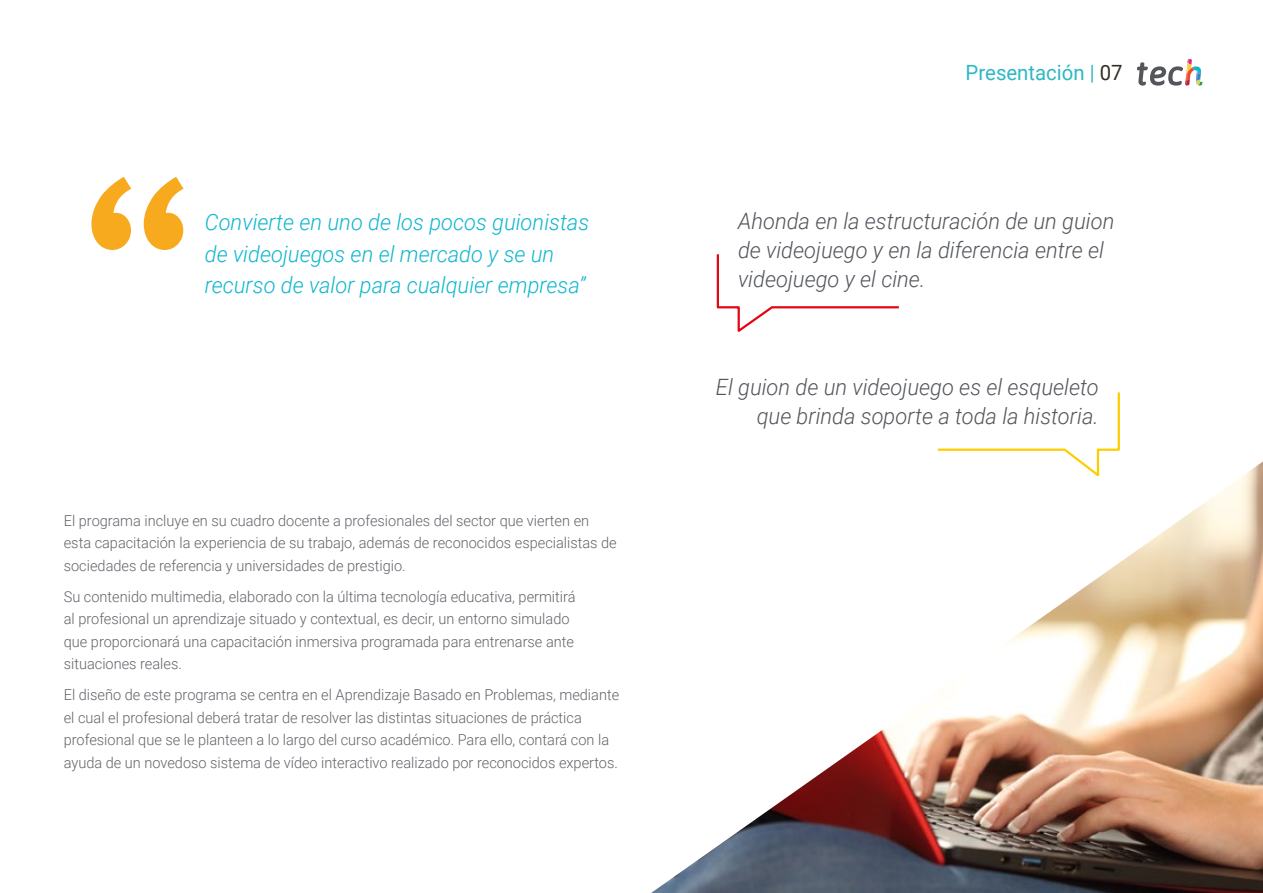
<style>
.page{position:relative;width:1263px;height:893px;background:#fff}
.page>*{position:absolute;margin:0;border:0;box-sizing:border-box;transform-origin:0 0}
.t1{font:italic 300 22.5px/28.5px "Roboto";color:#52555b;text-align:right}
.t2{font:italic 300 22.5px/31.5px "Roboto";color:#0fb6cf}
.t3{font:21px "Roboto";color:#2db8c5}
.t4{font:300 15px/22.5px "Roboto";color:#61646a}
.s1{color:#312e20}
</style>
<div class="page">
<svg style="left:91px;top:177px;width:93px;height:73px"></svg>
<img style="left:651px;top:461px;width:612px;height:432px">
<svg style="left:1137px;top:59px;width:65px;height:27px"></svg>
<svg style="left:935px;top:392px;width:186px;height:88px"></svg>
<svg style="left:716px;top:254px;width:183px;height:78px"></svg>
<h1 class="t2" style="left:205px;top:206px;width:386px">Convierte en uno de los pocos guionistas de videojuegos en el mercado y se un recurso de valor para cualquier empresa”</h1>
<p class="t4" style="left:64px;top:509px;width:554px">El programa incluye en su cuadro docente a profesionales del sector que vierten en esta capacitación la experiencia de su trabajo, además de reconocidos especialistas de sociedades de referencia y universidades de prestigio.</p>
<p class="t4" style="left:64px;top:585px;width:513px">Su contenido multimedia, elaborado con la última tecnología educativa, permitirá al profesional un aprendizaje situado y contextual, es decir, un entorno simulado que proporcionará una capacitación inmersiva programada para entrenarse ante situaciones reales.</p>
<p class="t4" style="left:64px;top:683px;width:557px">El diseño de este programa se centra en el Aprendizaje Basado en Problemas, mediante el cual el profesional deberá tratar de resolver las distintas situaciones de práctica profesional que se le planteen a lo largo del curso académico. Para ello, contará con la ayuda de un novedoso sistema de vídeo interactivo realizado por reconocidos expertos.</p>
<h2 class="t3" style="left:966px;top:57px;width:159px">Presentación | <span class="s1">07</span></h2>
<h1 class="t1" style="left:738px;top:206px;width:378px;text-align:left">Ahonda en la estructuración de un guion de videojuego y en la diferencia entre el videojuego y el cine.</h1>
<h1 class="t1" style="left:716px;top:372px;width:384px">El guion de un videojuego es el esqueleto que brinda soporte a toda la historia.</h1>
</div>
